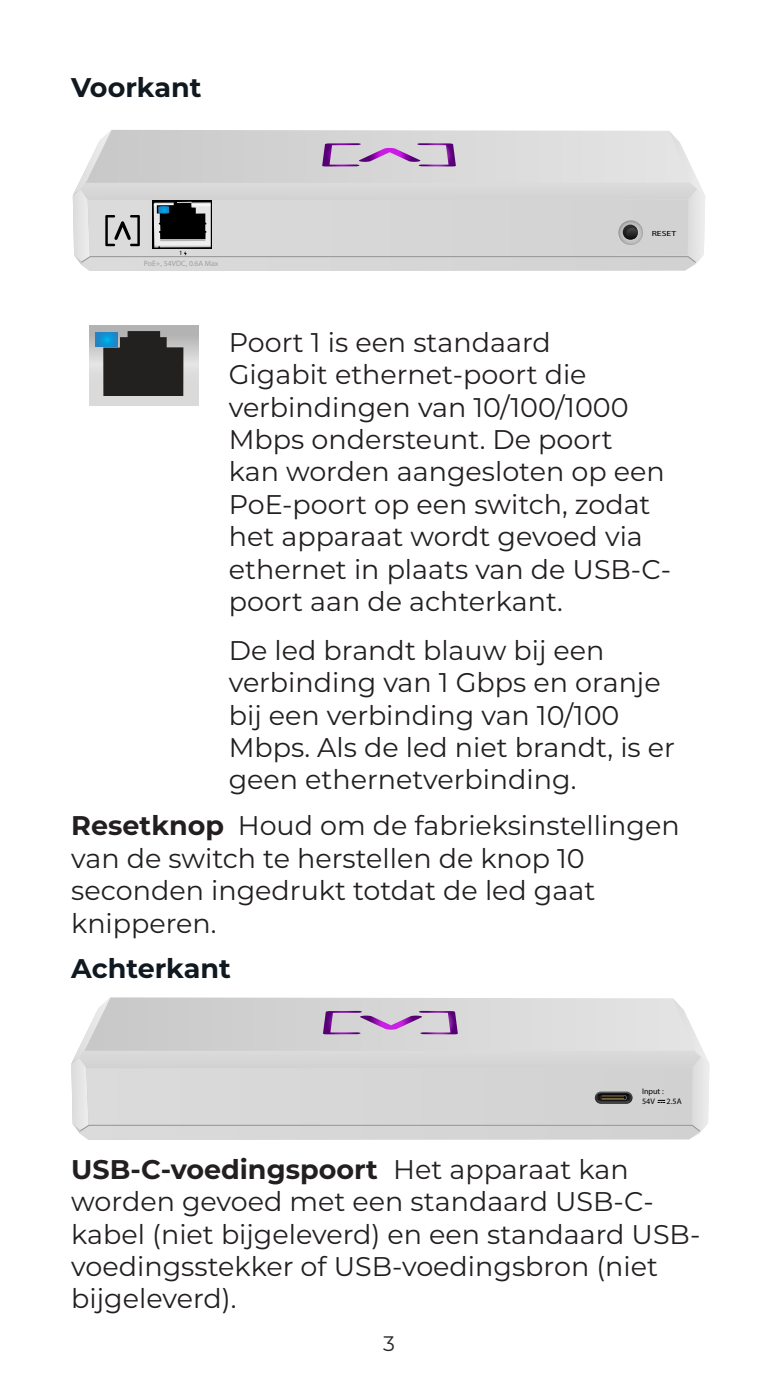
<style>
.page{position:relative;width:778px;height:1383px;background:#fff}
.page>*{position:absolute;margin:0;border:0;box-sizing:border-box;transform-origin:0 0}
.Body_Feature{font:27px/32.4px "Montserrat";color:#231f20}
.Callout_Description{font:27px/32.4px "Montserrat";color:#231f20}
.Heading_2{font:700 27px "Montserrat";color:#101820}
.t1{font:21px "Montserrat";color:#24272a}
.t2{font:8.1px/9.6px "Myriad Pro";color:#000}
.t3{font:7.8px "Myriad Pro";color:#9f9f9f}
.t4{font:7.5px "Myriad Pro";color:#000;scale:1.31 1}
.t5{font:6.6px "Myriad Pro";color:#000}
.s1{font-weight:700}
</style>
<div class="page">
<svg style="left:73px;top:130px;width:632px;height:141px;background:#d0cfd1"></svg>
<svg style="left:89px;top:326px;width:110px;height:79px;background:#cececf"></svg>
<svg style="left:103px;top:331px;width:80px;height:65px;background:#2f2d2e"></svg>
<svg style="left:96px;top:332px;width:21px;height:14px"></svg>
<svg style="left:71px;top:997px;width:638px;height:142px;background:#d6d5d6"></svg>
<p class="Heading_2" style="left:71px;top:68px;width:132px">Voorkant</p>
<p class="t5" style="left:179px;top:249px;width:5px">1</p>
<p class="t3" style="left:144px;top:259px;width:76px">PoE+, 54VDC, 0.6A Max</p>
<p class="t4" style="left:651px;top:228px;width:20px">RESET</p>
<p class="Body_Feature" style="left:229px;top:325px;width:444px">Poort 1 is een standaard<br>Gigabit ethernet-poort die verbindingen van 10/100/1000<br>Mbps ondersteunt. De poort<br>kan worden aangesloten op een<br>PoE-poort op een switch, zodat het apparaat wordt gevoed via ethernet in plaats van de USB-C&shy;poort aan de achterkant.</p>
<p class="Body_Feature" style="left:229px;top:633px;width:448px">De led brandt blauw bij een verbinding van 1 Gbps en oranje bij een verbinding van 10/100<br>Mbps. Als de led niet brandt, is er geen ethernetverbinding.</p>
<p class="Callout_Description" style="left:71px;top:808px;width:610px"><span class="s1">Resetknop</span> Houd om de fabrieksinstellingen van de switch te herstellen de knop 10 seconden ingedrukt totdat de led gaat knipperen.</p>
<p class="Heading_2" style="left:71px;top:949px;width:161px">Achterkant</p>
<p class="t2" style="left:642px;top:1086px;width:23px">Input :<br>54V</p>
<p class="t2" style="left:666px;top:1096px;width:16px">2.5A</p>
<p class="Callout_Description" style="left:71px;top:1151px;width:630px"><span class="s1">USB-C-voedingspoort</span> Het apparaat kan worden gevoed met een standaard USB-C&shy;kabel (niet bijgeleverd) en een standaard USB&shy;voedingsstekker of USB-voedingsbron (niet bijgeleverd).</p>
<p class="t1" style="left:383px;top:1328px;width:13px">3</p>
</div>
